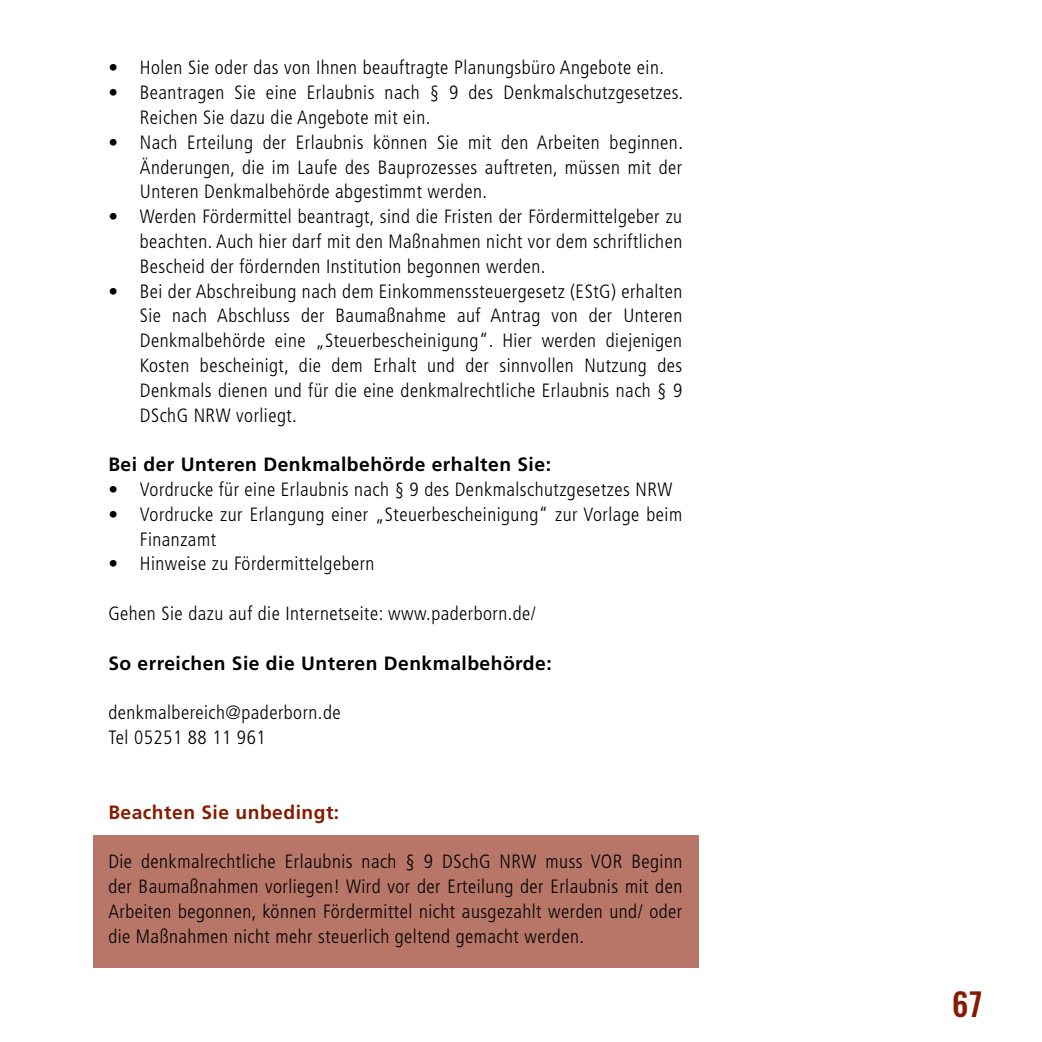
<style>
.page{position:relative;width:1042px;height:1042px;background:#fff}
.page>*{position:absolute;margin:0;border:0;box-sizing:border-box;transform-origin:0 0}
.t1{font:500 31.5px "Oswald";color:#871b02}
.t2{font:300 condensed 19.25px/24.8px "Frutiger LT Std";letter-spacing:.025em;color:#000;text-align:justify}
.t3{font:700 19.25px "Frutiger LT Std";letter-spacing:.025em;color:#000}
.t4{font:700 19.25px "Frutiger LT Std";letter-spacing:.025em;color:#871b02}
</style>
<div class="page">
<div style="left:93px;top:835px;width:606px;height:132px;background:#b77667"></div>
<p class="t2" style="left:108px;top:56px;width:557px">• Holen Sie oder das von Ihnen beauftragte Planungsbüro Angebote ein.</p>
<p class="t2" style="left:140px;top:80px;width:545px;text-indent:-31px">• Beantragen Sie eine Erlaubnis nach § 9 des Denkmalschutzgesetzes.<br>Reichen Sie dazu die Angebote mit ein.</p>
<p class="t2" style="left:140px;top:130px;width:545px;text-indent:-31px">• Nach Erteilung der Erlaubnis können Sie mit den Arbeiten beginnen.<br>Änderungen, die im Laufe des Bauprozesses auftreten, müssen mit der Unteren Denkmalbehörde abgestimmt werden.</p>
<p class="t2" style="left:140px;top:204px;width:544px;text-indent:-31px">• Werden Fördermittel beantragt, sind die Fristen der Fördermittelgeber zu beachten. Auch hier darf mit den Maßnahmen nicht vor dem schriftlichen Bescheid der fördernden Institution begonnen werden.</p>
<p class="t2" style="left:140px;top:279px;width:544px;text-indent:-31px">• Bei der Abschreibung nach dem Einkommenssteuergesetz (EStG) erhalten Sie nach Abschluss der Baumaßnahme auf Antrag von der Unteren Denkmalbehörde eine „Steuerbescheinigung“. Hier werden diejenigen Kosten bescheinigt, die dem Erhalt und der sinnvollen Nutzung des Denkmals dienen und für die eine denkmalrechtliche Erlaubnis nach § 9<br>DSchG NRW vorliegt.</p>
<p class="t3" style="left:108px;top:453px;width:444px">Bei der Unteren Denkmalbehörde erhalten Sie:</p>
<p class="t2" style="left:108px;top:477px;width:566px">• Vordrucke für eine Erlaubnis nach § 9 des Denkmalschutzgesetzes NRW</p>
<p class="t2" style="left:140px;top:502px;width:544px;text-indent:-31px">• Vordrucke zur Erlangung einer „Steuerbescheinigung“ zur Vorlage beim<br>Finanzamt</p>
<p class="t2" style="left:108px;top:552px;width:268px">• Hinweise zu Fördermittelgebern</p>
<p class="t2" style="left:108px;top:601px;width:429px">Gehen Sie dazu auf die Internetseite: www.paderborn.de/</p>
<p class="t3" style="left:108px;top:652px;width:445px">So erreichen Sie die Unteren Denkmalbehörde:</p>
<p class="t2" style="left:108px;top:700px;width:234px">denkmalbereich@paderborn.de<br>Tel 05251 88 11 961</p>
<p class="t4" style="left:108px;top:800px;width:232px">Beachten Sie unbedingt:</p>
<p class="t2" style="left:108px;top:849px;width:575px">Die denkmalrechtliche Erlaubnis nach § 9 DSchG NRW muss VOR Beginn der Baumaßnahmen vorliegen! Wird vor der Erteilung der Erlaubnis mit den Arbeiten begonnen, können Fördermittel nicht ausgezahlt werden und/ oder die Maßnahmen nicht mehr steuerlich geltend gemacht werden.</p>
<h1 class="t1" style="left:952px;top:988px;width:32px">67</h1>
</div>
